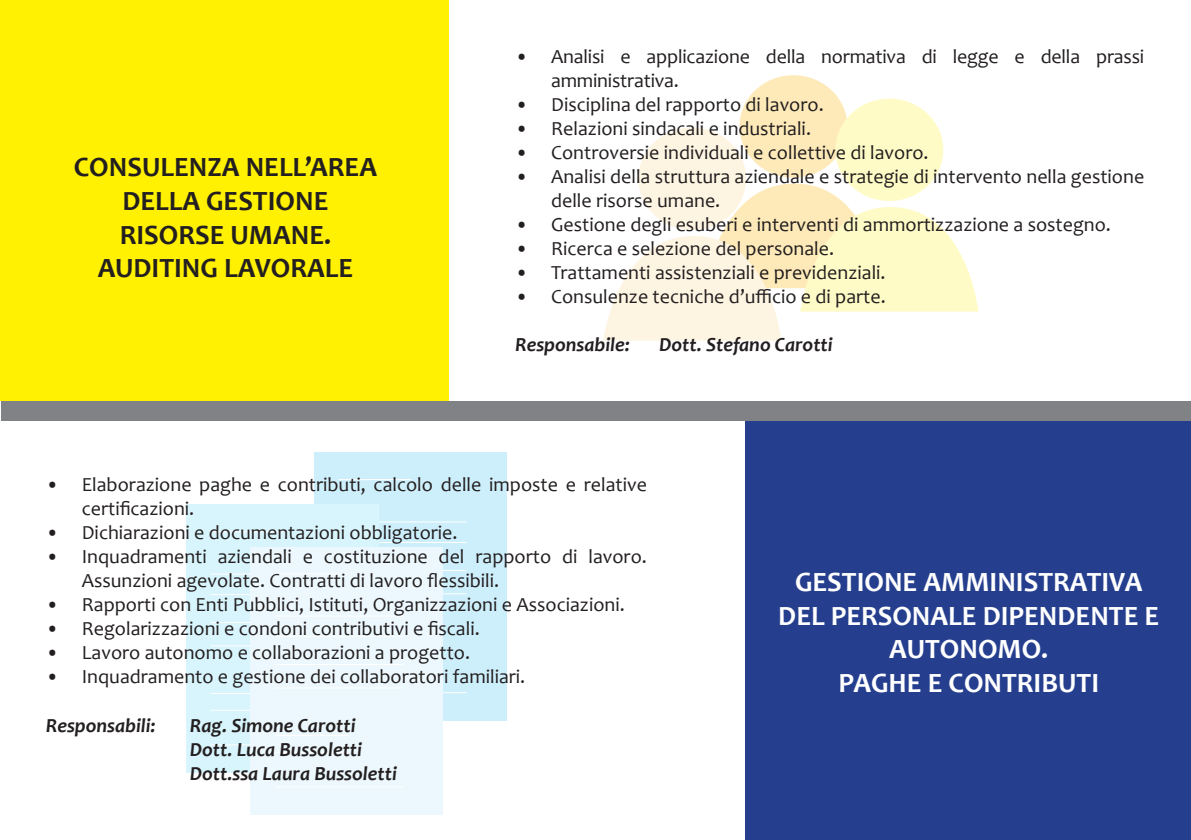
<style>
.page{position:relative;width:1191px;height:840px;background:#fff}
.page>*{position:absolute;margin:0;border:0;box-sizing:border-box;transform-origin:0 0}
.t1{font:700 28px/33.6px "Candara";color:#fff;text-align:center}
.t2{font:700 28px/33.6px "Candara";color:#231f20;text-align:center}
.t3{font:20px/24px "Candara";color:#231f20}
.t4{font:italic 700 20px/24px "Candara";color:#231f20}
</style>
<div class="page">
<div style="left:314px;top:452px;width:192px;height:268px;background:#cdeffb"></div>
<hr style="left:338px;top:479px;width:73px;height:1px;background:#fff">
<hr style="left:338px;top:521px;width:128px;height:1px;background:#fff">
<hr style="left:338px;top:541px;width:128px;height:1px;background:#fff">
<hr style="left:338px;top:569px;width:128px;height:1px;background:#fff">
<hr style="left:338px;top:593px;width:128px;height:1px;background:#fff">
<hr style="left:338px;top:691px;width:128px;height:1px;background:#fff">
<div style="left:186px;top:504px;width:192px;height:268px;background:#d8f4fc"></div>
<hr style="left:210px;top:531px;width:73px;height:1px;background:#fff">
<hr style="left:210px;top:692px;width:73px;height:1px;background:#fff">
<hr style="left:210px;top:709px;width:73px;height:1px;background:#fff">
<hr style="left:210px;top:573px;width:128px;height:1px;background:#fff">
<hr style="left:210px;top:593px;width:128px;height:1px;background:#fff">
<hr style="left:210px;top:621px;width:128px;height:1px;background:#fff">
<hr style="left:210px;top:645px;width:128px;height:1px;background:#fff">
<hr style="left:210px;top:743px;width:128px;height:1px;background:#fff">
<div style="left:251px;top:546px;width:192px;height:268px;background:#ecf8fd"></div>
<hr style="left:275px;top:573px;width:73px;height:1px;background:#fff">
<hr style="left:275px;top:734px;width:73px;height:1px;background:#fff">
<hr style="left:275px;top:751px;width:73px;height:1px;background:#fff">
<hr style="left:275px;top:615px;width:128px;height:1px;background:#fff">
<hr style="left:275px;top:635px;width:128px;height:1px;background:#fff">
<hr style="left:275px;top:663px;width:128px;height:1px;background:#fff">
<hr style="left:275px;top:687px;width:128px;height:1px;background:#fff">
<hr style="left:275px;top:785px;width:128px;height:1px;background:#fff">
<div style="left:746px;top:421px;width:445px;height:418px;background:#253f8e"></div>
<div style="left:2px;top:401px;width:1189px;height:20px;background:#808285"></div>
<div style="left:739px;top:75px;width:108px;height:102px;background:#feeab8;border-radius:50%"></div>
<div style="left:835px;top:99px;width:108px;height:102px;background:#fffbc6;border-radius:50%"></div>
<div style="left:638px;top:127px;width:108px;height:103px;background:#fef4e2;border-radius:50%"></div>
<svg style="left:603px;top:183px;width:375px;height:157px"></svg>
<div style="left:0;top:0;width:448px;height:400px;background:#fff101"></div>
<h1 class="t2" style="left:74px;top:150px;width:305px">CONSULENZA NELL’AREA<br>DELLA GESTIONE<br>RISORSE UMANE.<br>AUDITING LAVORALE</h1>
<p class="t3" style="left:551px;top:44px;width:594px;text-indent:-36px">• Analisi e applicazione della normativa di legge e della prassi amministrativa.</p>
<p class="t3" style="left:515px;top:92px;width:310px">• Disciplina del rapporto di lavoro.</p>
<p class="t3" style="left:515px;top:116px;width:297px">• Relazioni sindacali e industriali.</p>
<p class="t3" style="left:515px;top:140px;width:415px">• Controversie individuali e collettive di lavoro.</p>
<p class="t3" style="left:551px;top:164px;width:594px;text-indent:-36px">• Analisi della struttura aziendale e strategie di intervento nella gestione delle risorse umane.</p>
<p class="t3" style="left:515px;top:212px;width:597px">• Gestione degli esuberi e interventi di ammortizzazione a sostegno.</p>
<p class="t3" style="left:515px;top:236px;width:320px">• Ricerca e selezione del personale.</p>
<p class="t3" style="left:515px;top:260px;width:372px">• Trattamenti assistenziali e previdenziali.</p>
<p class="t3" style="left:515px;top:284px;width:372px">• Consulenze tecniche d’ufficio e di parte.</p>
<p class="t4" style="left:515px;top:332px;width:116px">Responsabile:</p>
<p class="t4" style="left:659px;top:332px;width:175px">Dott. Stefano Carotti</p>
<p class="t3" style="left:82px;top:472px;width:566px;text-indent:-36px">• Elaborazione paghe e contributi, calcolo delle imposte e relative certificazioni.</p>
<p class="t3" style="left:46px;top:520px;width:413px">• Dichiarazioni e documentazioni obbligatorie.</p>
<p class="t3" style="left:82px;top:544px;width:566px;text-indent:-36px">• Inquadramenti aziendali e costituzione del rapporto di lavoro.<br>Assunzioni agevolate. Contratti di lavoro flessibili.</p>
<p class="t3" style="left:46px;top:592px;width:580px">• Rapporti con Enti Pubblici, Istituti, Organizzazioni e Associazioni.</p>
<p class="t3" style="left:46px;top:616px;width:435px">• Regolarizzazioni e condoni contributivi e fiscali.</p>
<p class="t3" style="left:46px;top:640px;width:426px">• Lavoro autonomo e collaborazioni a progetto.</p>
<p class="t3" style="left:46px;top:664px;width:481px">• Inquadramento e gestione dei collaboratori familiari.</p>
<p class="t4" style="left:46px;top:712px;width:111px">Responsabili:</p>
<p class="t4" style="left:190px;top:712px;width:209px">Rag. Simone Carotti<br>Dott. Luca Bussoletti<br>Dott.ssa Laura Bussoletti</p>
<h1 class="t1" style="left:778px;top:564px;width:382px">GESTIONE AMMINISTRATIVA<br>DEL PERSONALE DIPENDENTE E<br>AUTONOMO.<br>PAGHE E CONTRIBUTI</h1>
</div>
